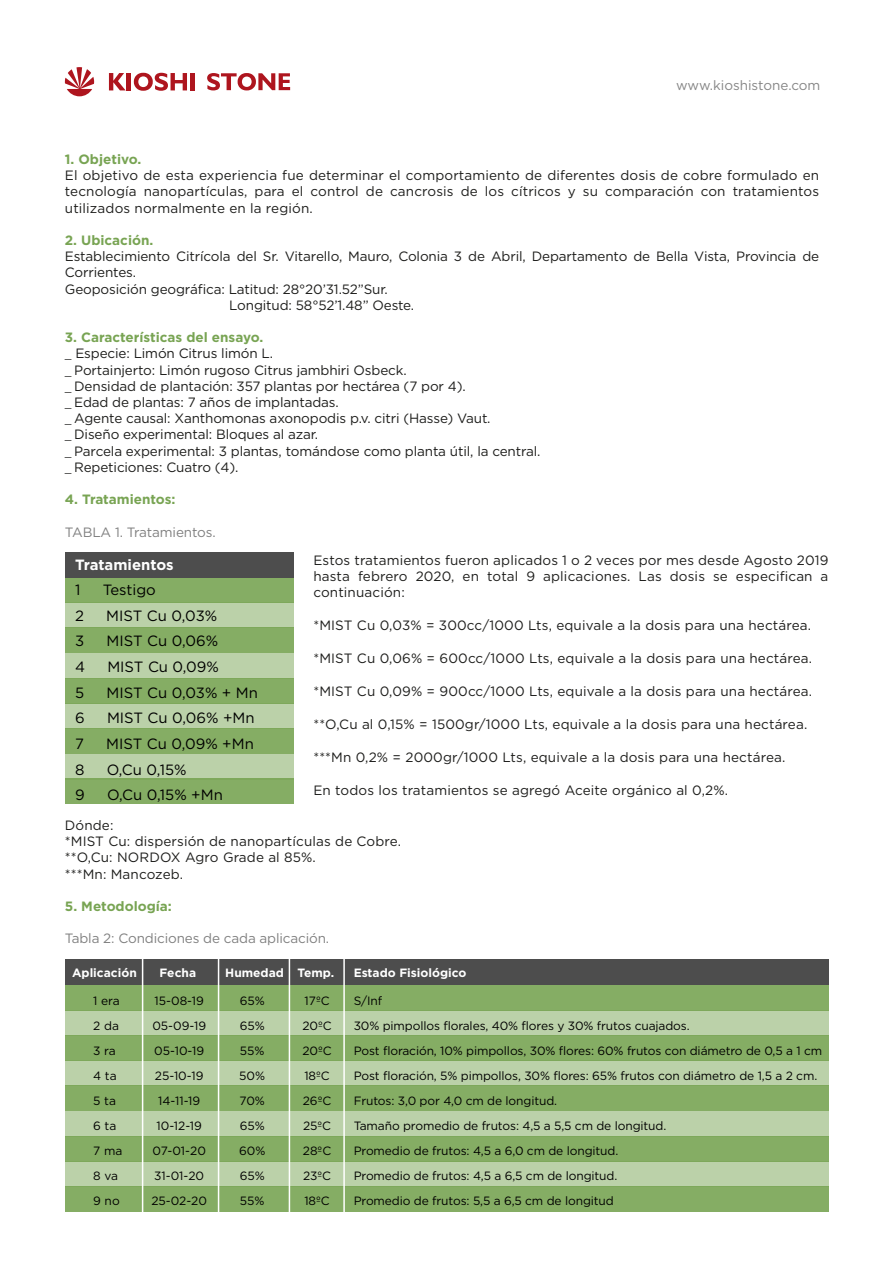
<style>
.page{position:relative;width:893px;height:1263px;background:#fff}
.page>*{position:absolute;margin:0;border:0;box-sizing:border-box;transform-origin:0 0}
.t1{font:14.85px "Gotham";color:#000}
.t2{font:700 14.85px "Gotham";color:#fff}
.t3{font:13.5px/16.2px "Gotham";letter-spacing:-.01em;color:#1d1d1b;text-align:justify}
.t4{font:13.5px/16.2px "Gotham";letter-spacing:.01em;color:#1d1d1b}
.t5{font:13.5px "Gotham";letter-spacing:-.01em;color:#808080}
.t6{font:700 13.5px "Gotham";color:#78a453}
.t7{font:13.5px "Gotham";color:#868686}
.t8{font:12px/25px "Gotham";letter-spacing:-.01em;color:#000}
.t9{font:700 12px "Gotham";color:#fff}
.s1{font-weight:700;color:#78a453}
.s2{font-family:"Myriad Pro"}
</style>
<div class="page">
<svg style="left:109px;top:73px;width:17px;height:17px"></svg>
<hr style="left:127px;top:73px;width:4px;height:17px;background:#ae151e">
<svg style="left:134px;top:73px;width:53px;height:18px"></svg>
<hr style="left:191px;top:73px;width:4px;height:17px;background:#ae151e">
<svg style="left:65px;top:67px;width:29px;height:29px"></svg>
<svg style="left:207px;top:73px;width:83px;height:17px"></svg>
<div style="left:65px;top:577px;width:229px;height:26px;background:#85ad64"></div>
<div style="left:65px;top:552px;width:229px;height:25px;background:#4d4d4d"></div>
<div style="left:65px;top:603px;width:229px;height:25px;background:#bbd1a9"></div>
<div style="left:65px;top:628px;width:229px;height:25px;background:#85ad64"></div>
<div style="left:65px;top:653px;width:229px;height:25px;background:#bbd1a9"></div>
<div style="left:65px;top:678px;width:229px;height:25px;background:#85ad64"></div>
<div style="left:65px;top:729px;width:229px;height:25px;background:#85ad64"></div>
<div style="left:65px;top:779px;width:229px;height:25px;background:#85ad64"></div>
<div style="left:65px;top:703px;width:229px;height:26px;background:#bbd1a9"></div>
<div style="left:65px;top:754px;width:229px;height:25px;background:#bbd1a9"></div>
<div style="left:65px;top:985px;width:763px;height:25px;background:#85ad64"></div>
<div style="left:65px;top:959px;width:763px;height:26px;background:#4d4d4d"></div>
<div style="left:65px;top:1010px;width:763px;height:25px;background:#bbd1a9"></div>
<div style="left:65px;top:1035px;width:763px;height:25px;background:#85ad64"></div>
<div style="left:65px;top:1060px;width:763px;height:26px;background:#bbd1a9"></div>
<div style="left:65px;top:1086px;width:763px;height:25px;background:#85ad64"></div>
<div style="left:65px;top:1136px;width:763px;height:25px;background:#85ad64"></div>
<div style="left:65px;top:1186px;width:763px;height:25px;background:#85ad64"></div>
<div style="left:65px;top:1111px;width:763px;height:25px;background:#bbd1a9"></div>
<div style="left:65px;top:1161px;width:763px;height:25px;background:#bbd1a9"></div>
<hr style="left:142px;top:954px;width:1px;height:265px;background:#fff">
<hr style="left:218px;top:954px;width:1px;height:265px;background:#fff">
<hr style="left:289px;top:954px;width:1px;height:265px;background:#fff">
<hr style="left:343px;top:954px;width:2px;height:265px;background:#fff">
<p class="t7" style="left:676px;top:78px;width:146px">www.kioshistone.com</p>
<p class="t6" style="left:65px;top:151px;width:78px">1. Objetivo.</p>
<p class="t3" style="left:65px;top:167px;width:756px">El objetivo de esta experiencia fue determinar el comportamiento de diferentes dosis de cobre formulado en tecnología nanopartículas, para el control de cancrosis de los cítricos y su comparación con tratamientos utilizados normalmente en la región.</p>
<p class="t6" style="left:65px;top:232px;width:90px">2. Ubicación.</p>
<p class="t3" style="left:65px;top:248px;width:756px">Establecimiento Citrícola del Sr. Vitarello, Mauro, Colonia 3 de Abril, Departamento de Bella Vista, Provincia de</p>
<p class="t3" style="left:65px;top:264px;width:73px">Corrientes.</p>
<p class="t3" style="left:65px;top:280px;width:324px">Geoposición geográfica: Latitud: 28°20’31.52”Sur.</p>
<p class="t3" style="left:229px;top:297px;width:187px">Longitud: 58°52’1.48” Oeste.</p>
<p class="t3" style="left:65px;top:329px;width:477px;text-align:left"><span class="s1">3. Características del ensayo.<br></span><span class="s2">_</span> Especie: Limón Citrus limón L.<br><span class="s2">_</span> Portainjerto: Limón rugoso Citrus jambhiri Osbeck.<br><span class="s2">_</span> Densidad de plantación: 357 plantas por hectárea (7 por 4).<br><span class="s2">_</span> Edad de plantas: 7 años de implantadas.<br><span class="s2">_</span> Agente causal: Xanthomonas axonopodis p.v. citri (Hasse) Vaut.<br><span class="s2">_</span> Diseño experimental: Bloques al azar.<br><span class="s2">_</span> Parcela experimental: 3 plantas, tomándose como planta útil, la central. <span class="s2">_</span> Repeticiones: Cuatro (4).</p>
<p class="t6" style="left:65px;top:492px;width:112px">4. Tratamientos:</p>
<p class="t5" style="left:65px;top:524px;width:152px">TABLA 1. Tratamientos.</p>
<p class="t2" style="left:75px;top:556px;width:100px">Tratamientos</p>
<p class="t1" style="left:75px;top:582px;width:7px">1</p>
<p class="t1" style="left:103px;top:582px;width:55px">Testigo</p>
<p class="t1" style="left:75px;top:607px;width:10px">2</p>
<p class="t1" style="left:106px;top:607px;width:112px">MIST Cu 0,03%</p>
<p class="t1" style="left:75px;top:633px;width:11px">3</p>
<p class="t1" style="left:106px;top:633px;width:113px">MIST Cu 0,06%</p>
<p class="t1" style="left:75px;top:658px;width:11px">4</p>
<p class="t1" style="left:107px;top:658px;width:113px">MIST Cu 0,09%</p>
<p class="t1" style="left:75px;top:684px;width:11px">5</p>
<p class="t1" style="left:106px;top:684px;width:153px">MIST Cu 0,03% + Mn</p>
<p class="t1" style="left:75px;top:710px;width:11px">6</p>
<p class="t1" style="left:107px;top:710px;width:149px">MIST Cu 0,06% +Mn</p>
<p class="t1" style="left:75px;top:735px;width:10px">7</p>
<p class="t1" style="left:106px;top:735px;width:149px">MIST Cu 0,09% +Mn</p>
<p class="t1" style="left:75px;top:761px;width:11px">8</p>
<p class="t1" style="left:107px;top:761px;width:81px">O,Cu 0,15%</p>
<p class="t1" style="left:75px;top:787px;width:11px">9</p>
<p class="t1" style="left:107px;top:787px;width:117px">O,Cu 0,15% +Mn</p>
<p class="t3" style="left:313px;top:552px;width:517px">Estos tratamientos fueron aplicados 1 o 2 veces por mes desde Agosto 2019 hasta febrero 2020, en total 9 aplicaciones. Las dosis se especifican a continuación:</p>
<p class="t4" style="left:313px;top:617px;width:499px">*MIST Cu 0,03% = 300cc/1000 Lts, equivale a la dosis para una hectárea.</p>
<p class="t4" style="left:313px;top:650px;width:500px">*MIST Cu 0,06% = 600cc/1000 Lts, equivale a la dosis para una hectárea.</p>
<p class="t4" style="left:313px;top:683px;width:500px">*MIST Cu 0,09% = 900cc/1000 Lts, equivale a la dosis para una hectárea.</p>
<p class="t4" style="left:313px;top:716px;width:495px">**O,Cu al 0,15% = 1500gr/1000 Lts, equivale a la dosis para una hectárea.</p>
<p class="t4" style="left:313px;top:749px;width:473px">***Mn 0,2% = 2000gr/1000 Lts, equivale a la dosis para una hectárea.</p>
<p class="t4" style="left:313px;top:782px;width:416px">En todos los tratamientos se agregó Aceite orgánico al 0,2%.</p>
<p class="t4" style="left:65px;top:817px;width:338px">Dónde:<br>*MIST Cu: dispersión de nanopartículas de Cobre. **O,Cu: NORDOX Agro Grade al 85%.<br>***Mn: Mancozeb.</p>
<p class="t6" style="left:65px;top:898px;width:109px">5. Metodología:</p>
<p class="t5" style="left:65px;top:931px;width:266px">Tabla 2: Condiciones de cada aplicación.</p>
<p class="t9" style="left:72px;top:966px;width:66px">Aplicación</p>
<p class="t9" style="left:160px;top:966px;width:38px">Fecha</p>
<p class="t9" style="left:225px;top:966px;width:111px">Humedad Temp.</p>
<p class="t9" style="left:354px;top:966px;width:114px">Estado Fisiológico</p>
<p class="t8" style="left:93px;top:988px;width:31px">1 era<br>2 da<br>3 ra<br>4 ta<br>5 ta<br>6 ta<br>7 ma<br>8 va<br>9 no</p>
<p class="t8" style="left:151px;top:988px;width:57px;text-align:center">15-08-19<br>05-09-19<br>05-10-19<br>25-10-19<br>14-11-19<br>10-12-19<br>07-01-20<br>31-01-20<br>25-02-20</p>
<p class="t8" style="left:239px;top:988px;width:28px;text-align:justify">65% 65% 55% 50% 70% 65% 60% 65% 55%</p>
<p class="t8" style="left:302px;top:988px;width:31px">17ºC<br>20ºC<br>20ºC<br>18ºC<br>26ºC<br>25ºC<br>28ºC<br>23ºC<br>18ºC</p>
<p class="t8" style="left:354px;top:988px;width:470px">S/Inf<br>30% pimpollos florales, 40% flores y 30% frutos cuajados.<br>Post floración, 10% pimpollos, 30% flores: 60% frutos con diámetro de 0,5 a 1 cm Post floración, 5% pimpollos, 30% flores: 65% frutos con diámetro de 1,5 a 2 cm.<br>Frutos: 3,0 por 4,0 cm de longitud.<br>Tamaño promedio de frutos: 4,5 a 5,5 cm de longitud.<br>Promedio de frutos: 4,5 a 6,0 cm de longitud.<br>Promedio de frutos: 4,5 a 6,5 cm de longitud.<br>Promedio de frutos: 5,5 a 6,5 cm de longitud</p>
</div>
